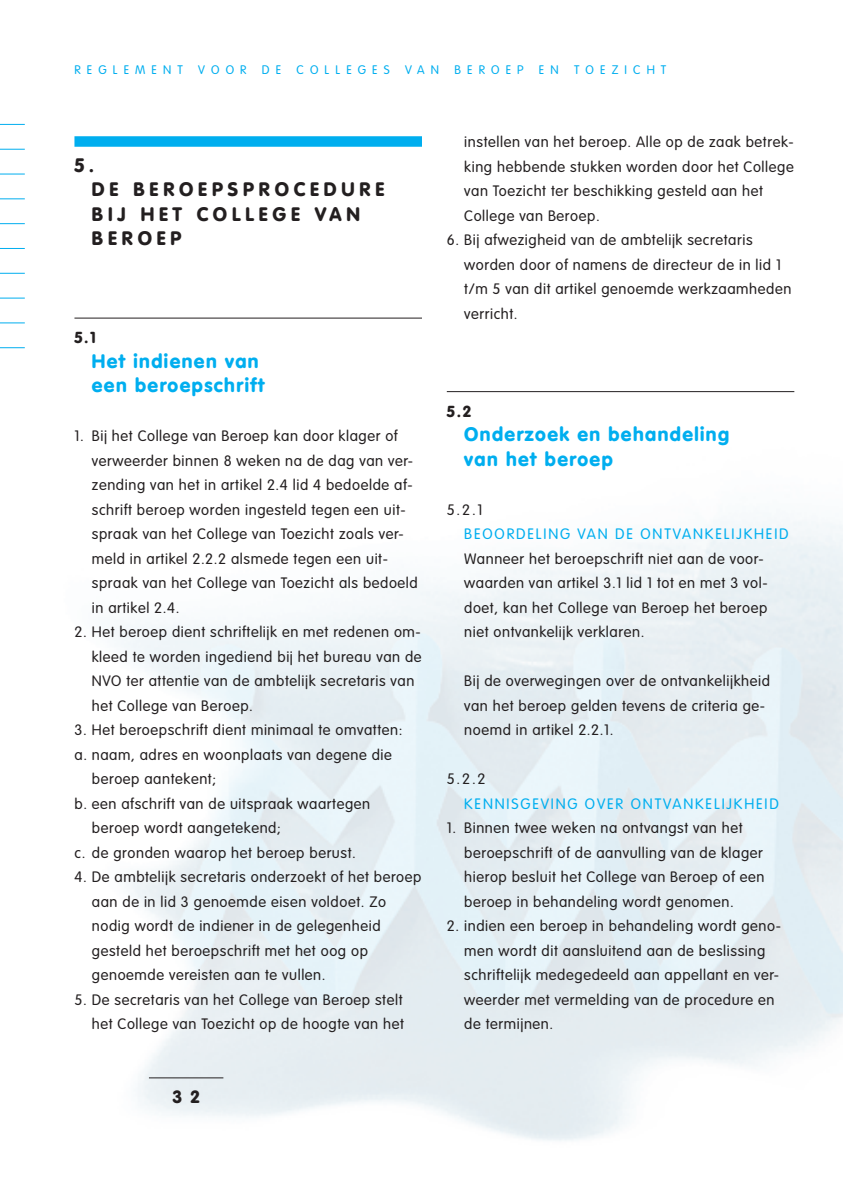
<style>
.page{position:relative;width:844px;height:1191px;background:#fff}
.page>*{position:absolute;margin:0;border:0;box-sizing:border-box;transform-origin:0 0}
.t1{font:900 19.25px/24.5px "VAG Rounded";letter-spacing:.075em;color:#00aeef}
.t2{font:900 19.25px/24.5px "VAG Rounded";letter-spacing:.25em;color:#231f20}
.t3{font:900 17.5px "VAG Rounded";color:#231f20}
.t4{font:900 15.75px "VAG Rounded";color:#231f20}
.t5{font:300 14.88px/24.5px "VAG Rounded";letter-spacing:.04em;color:#231f20}
.t6{font:300 14.88px "VAG Rounded";letter-spacing:.125em;color:#00aeef}
.t7{font:300 12.25px "VAG Rounded";letter-spacing:.5em;color:#00aeef}
</style>
<div class="page">
<div style="left:74px;top:136px;width:348px;height:11px;background:#00aeef"></div>
<hr style="left:74px;top:318px;width:348px;height:1px;background:#231f20">
<hr style="left:446px;top:391px;width:348px;height:1px;background:#231f20">
<hr style="left:149px;top:1077px;width:74px;height:1px;background:#231f20">
<svg style="left:0;top:149px;width:25px;height:1px"></svg>
<svg style="left:0;top:174px;width:25px;height:1px"></svg>
<svg style="left:0;top:198px;width:25px;height:1px"></svg>
<svg style="left:0;top:223px;width:25px;height:1px"></svg>
<svg style="left:0;top:248px;width:25px;height:1px"></svg>
<svg style="left:0;top:273px;width:25px;height:1px"></svg>
<svg style="left:0;top:298px;width:25px;height:1px"></svg>
<svg style="left:0;top:322px;width:25px;height:1px"></svg>
<svg style="left:0;top:347px;width:25px;height:1px"></svg>
<svg style="left:0;top:124px;width:25px;height:1px"></svg>
<p class="t7" style="left:74px;top:64px;width:208px">REGLEMENT VOOR DE</p>
<p class="t7" style="left:296px;top:64px;width:95px">COLLEGES</p>
<p class="t7" style="left:405px;top:64px;width:263px">VAN BEROEP EN TOEZICHT</p>
<p class="t2" style="left:92px;top:154px;width:294px;text-indent:-17px">5.<br>DE BEROEPSPROCEDURE<br>BIJ HET COLLEGE VAN<br>BEROEP</p>
<p class="t4" style="left:74px;top:331px;width:23px">5.1</p>
<p class="t1" style="left:92px;top:350px;width:174px">Het indienen van een beroepschrift</p>
<p class="t5" style="left:92px;top:425px;width:327px;text-indent:-17px">1. Bij het College van Beroep kan door klager of verweerder binnen 8 weken na de dag van ver&shy;zending van het in artikel 2.4 lid 4 bedoelde af&shy;schrift beroep worden ingesteld tegen een uit&shy;spraak van het College van Toezicht zoals ver&shy;meld in artikel 2.2.2 alsmede tegen een uit&shy;spraak van het College van Toezicht als bedoeld in artikel 2.4.</p>
<p class="t5" style="left:92px;top:621px;width:331px;text-indent:-17px">2. Het beroep dient schriftelijk en met redenen om&shy;kleed te worden ingediend bij het bureau van de NVO ter attentie van de ambtelijk secretaris van het College van Beroep.</p>
<p class="t5" style="left:74px;top:719px;width:329px">3. Het beroepschrift dient minimaal te omvatten:</p>
<p class="t5" style="left:74px;top:743px;width:319px">a. naam, adres en woonplaats van degene die</p>
<p class="t5" style="left:92px;top:768px;width:126px">beroep aantekent;</p>
<p class="t5" style="left:74px;top:792px;width:297px">b. een afschrift van de uitspraak waartegen</p>
<p class="t5" style="left:92px;top:817px;width:190px">beroep wordt aangetekend;</p>
<p class="t5" style="left:74px;top:841px;width:283px">c. de gronden waarop het beroep berust.</p>
<p class="t5" style="left:92px;top:866px;width:331px;text-indent:-17px">4. De ambtelijk secretaris onderzoekt of het beroep aan de in lid 3 genoemde eisen voldoet. Zo nodig wordt de indiener in de gelegenheid gesteld het beroepschrift met het oog op genoemde vereisten aan te vullen.</p>
<p class="t5" style="left:74px;top:988px;width:331px;text-align:right">5. De secretaris van het College van Beroep stelt het College van Toezicht op de hoogte van het</p>
<p class="t3" style="left:173px;top:1089px;width:28px">3 2</p>
<p class="t5" style="left:464px;top:131px;width:331px">instellen van het beroep. Alle op de zaak betrek&shy;king hebbende stukken worden door het College van Toezicht ter beschikking gesteld aan het College van Beroep.</p>
<p class="t5" style="left:464px;top:229px;width:328px;text-indent:-17px">6. Bij afwezigheid van de ambtelijk secretaris worden door of namens de directeur de in lid 1 t/m 5 van dit artikel genoemde werkzaamheden verricht.</p>
<p class="t4" style="left:446px;top:404px;width:26px">5.2</p>
<p class="t1" style="left:464px;top:423px;width:266px">Onderzoek en behandeling van het beroep</p>
<p class="t5" style="left:446px;top:498px;width:38px">5.2.1</p>
<p class="t6" style="left:464px;top:528px;width:326px">BEOORDELING VAN DE ONTVANKELIJKHEID</p>
<p class="t5" style="left:464px;top:547px;width:305px">Wanneer het beroepschrift niet aan de voor&shy;waarden van artikel 3.1 lid 1 tot en met 3 vol&shy;doet, kan het College van Beroep het beroep niet ontvankelijk verklaren.</p>
<p class="t5" style="left:464px;top:670px;width:307px">Bij de overwegingen over de ontvankelijkheid van het beroep gelden tevens de criteria ge&shy;noemd in artikel 2.2.1.</p>
<p class="t5" style="left:446px;top:768px;width:40px">5.2.2</p>
<p class="t6" style="left:464px;top:797px;width:316px">KENNISGEVING OVER ONTVANKELIJKHEID</p>
<p class="t5" style="left:464px;top:817px;width:302px;text-indent:-17px">1. Binnen twee weken na ontvangst van het beroepschrift of de aanvulling van de klager hierop besluit het College van Beroep of een beroep in behandeling wordt genomen.</p>
<p class="t5" style="left:464px;top:915px;width:318px;text-indent:-17px">2. indien een beroep in behandeling wordt geno&shy;men wordt dit aansluitend aan de beslissing schriftelijk medegedeeld aan appellant en ver&shy;weerder met vermelding van de procedure en de termijnen.</p>
</div>
